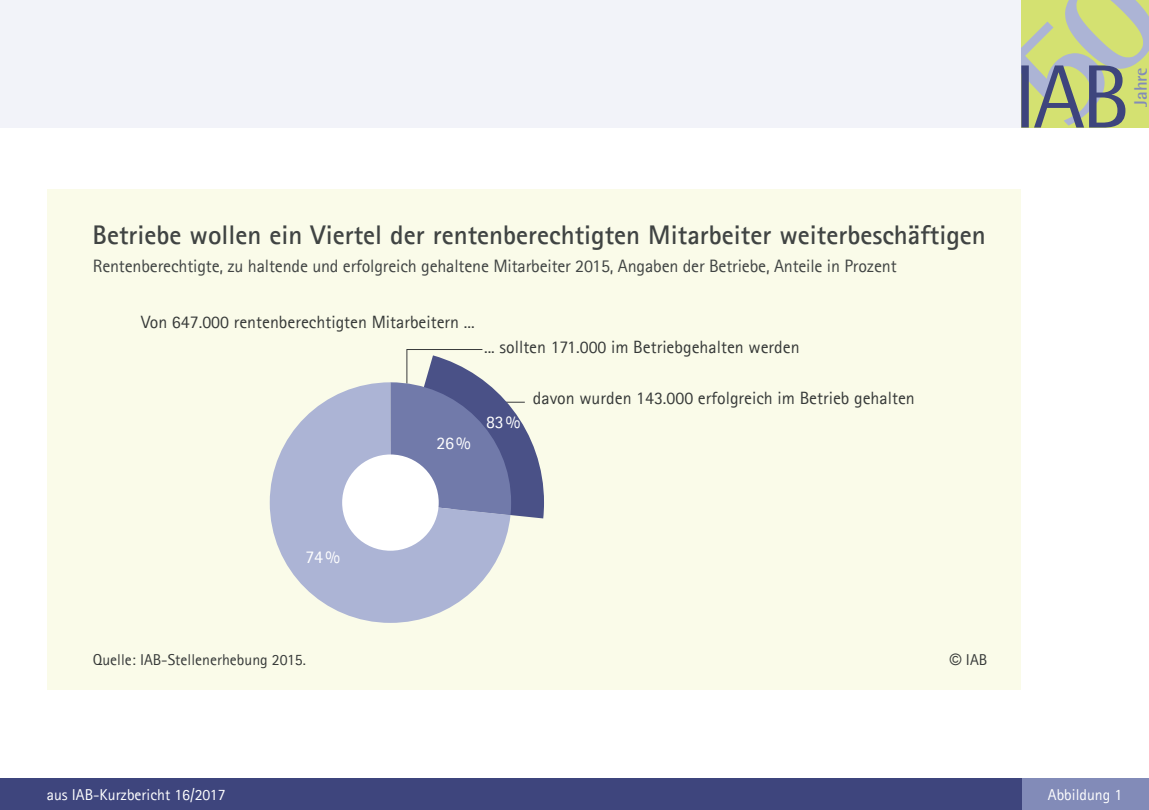
<style>
.page{position:relative;width:1149px;height:810px;background:#fff}
.page>*{position:absolute;margin:0;border:0;box-sizing:border-box;transform-origin:0 0}
.Graphiküberschrift{font:700 27px "Agfa Rotis Sans Serif";color:#404443}
.Graphi_Kasten-Abbild{font:18px "Agfa Rotis Sans Serif";letter-spacing:-.01em;color:#404443}
.t1{font:700 18px "Agfa Rotis Semisans";color:#828bb8}
.Graphiktext-Quelle{font:17.85px "Agfa Rotis Sans Serif";color:#363938}
.Graphiktext-Quelle-2{font:17.85px "Agfa Rotis Sans Serif";color:#fff}
.t2{font:15.75px "Agfa Rotis Sans Serif";color:#fff}
.Graphiktext-Quelle-3{font:15.75px "Agfa Rotis Sans Serif";color:#363938}
.s1{font-family:"Arial"}
</style>
<div class="page">
<div style="left:0;top:0;width:1020px;height:128px;background:#f2f3f9"></div>
<div style="left:1020px;top:778px;width:128px;height:32px;background:#828bb8"></div>
<div style="left:0;top:778px;width:1020px;height:32px;background:#3e457d"></div>
<svg style="left:1020px;top:0;width:128px;height:128px;background:#b4bf8e"></svg>
<div style="left:48px;top:189px;width:972px;height:501px;background:#fafbe9"></div>
<svg style="left:406px;top:349px;width:138px;height:169px"></svg>
<svg style="left:270px;top:382px;width:240px;height:241px;fill:#acb4d5"></svg>
<div style="left:342px;top:454px;width:96px;height:97px;background:#fff;border-radius:50%"></div>
<p class="Graphiküberschrift" style="left:93px;top:218px;width:894px">Betriebe wollen ein Viertel der rentenberechtigten Mitarbeiter weiterbeschäftigen</p>
<p class="Graphi_Kasten-Abbild" style="left:93px;top:255px;width:805px">Rentenberechtigte, zu haltende und erfolgreich gehaltene Mitarbeiter 2015, Angaben der Betriebe, Anteile in Prozent</p>
<p class="Graphiktext-Quelle" style="left:141px;top:312px;width:335px">Von 647.000 rentenberechtigten Mitarbeitern ...</p>
<p class="Graphiktext-Quelle" style="left:484px;top:336px;width:317px">... sollten 171.000 im Betriebgehalten werden</p>
<p class="Graphiktext-Quelle-2" style="left:436px;top:433px;width:36px">26 %</p>
<p class="Graphiktext-Quelle-2" style="left:486px;top:412px;width:36px">83 %</p>
<p class="Graphiktext-Quelle" style="left:532px;top:387px;width:383px">davon wurden 143.000 erfolgreich im Betrieb gehalten</p>
<p class="Graphiktext-Quelle-2" style="left:305px;top:546px;width:36px">74 %</p>
<p class="Graphiktext-Quelle-3" style="left:93px;top:650px;width:215px">Quelle: IAB-Stellenerhebung 2015.</p>
<p class="Graphiktext-Quelle-3" style="left:949px;top:650px;width:39px"><span class="s1">©</span> IAB</p>
<p class="t1" style="left:1129px;top:107px;width:41px;rotate:-90deg">Jahre</p>
<p class="t2" style="left:47px;top:786px;width:180px">aus IAB-Kurzbericht 16/2017</p>
<p class="t2" style="left:1047px;top:786px;width:76px">Abbildung 1</p>
</div>
